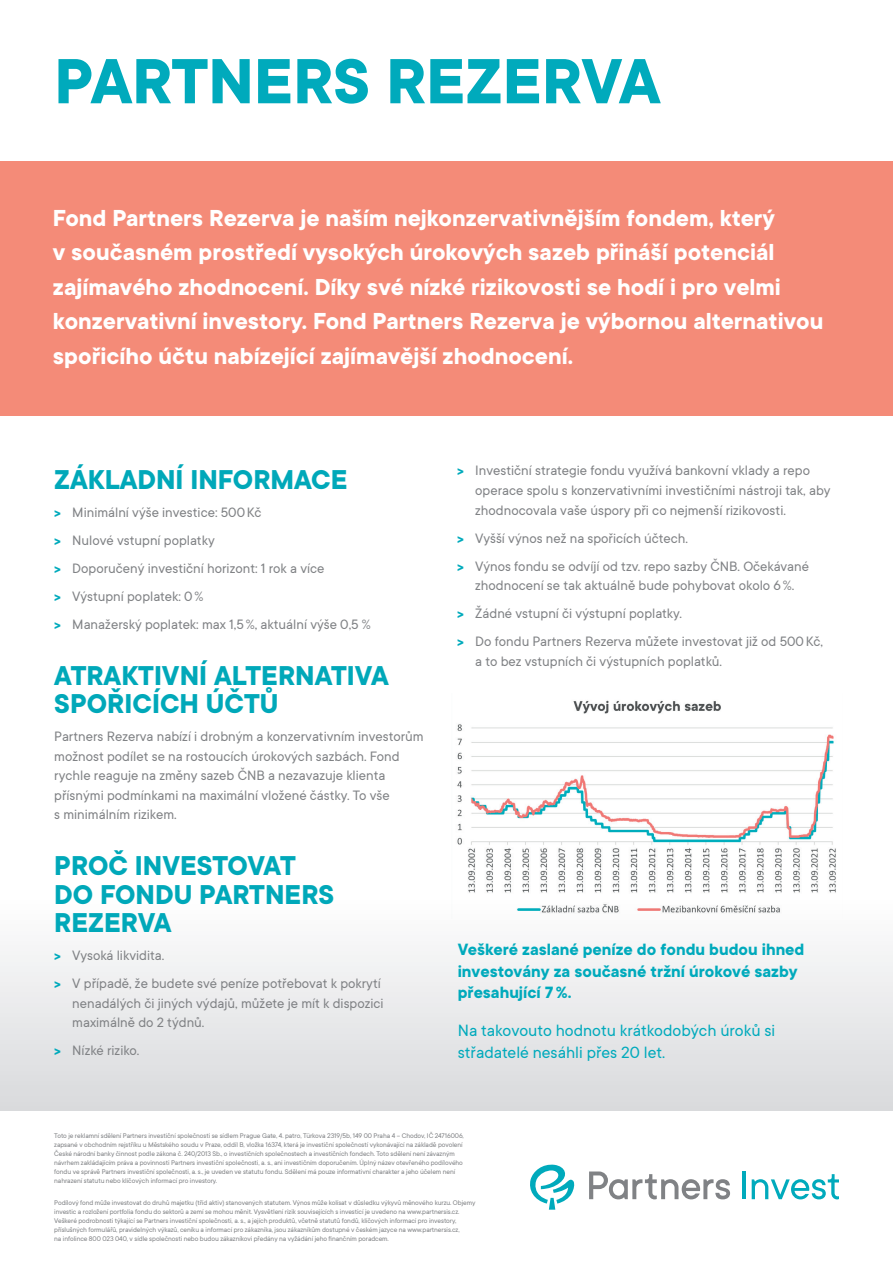
<style>
.page{position:relative;width:893px;height:1263px;background:#fff}
.page>*{position:absolute;margin:0;border:0;box-sizing:border-box;transform-origin:0 0}
.t1{font:700 70.2px "TT Commons";color:#00aabc}
.t2{font:700 30px/28.5px "TT Commons";color:#00a8b9}
.t3{font:700 25.5px/34.5px "TT Commons";color:#fff}
.t4{font:700 18px/21.6px "TT Commons";color:#00aabc}
.t5{font:18px/21.6px "TT Commons";color:#00aabc}
.t6{font:15px/28px "TT Commons";color:#808285}
.t7{font:7.5px/9px "TT Commons";letter-spacing:-.01em;color:#808285}
.s1{font-weight:700;color:#00aabc}
</style>
<div class="page">
<div style="left:0;top:765px;width:893px;height:346px;background:linear-gradient(to bottom,#fff,#dedfe1)"></div>
<svg style="left:589px;top:1171px;width:141px;height:28px"></svg>
<svg style="left:530px;top:1164px;width:45px;height:46px"></svg>
<hr style="left:742px;top:1171px;width:4px;height:28px;background:#00aabc">
<svg style="left:752px;top:1174px;width:87px;height:25px"></svg>
<div style="left:0;top:162px;width:893px;height:254px;background:#f48b78"></div>
<img style="left:452px;top:700px;width:391px;height:218px">
<h1 class="t1" style="left:54px;top:35px;width:608px">PARTNERS REZERVA</h1>
<p class="t3" style="left:53px;top:200px;width:772px">Fond Partners Rezerva je naším nejkonzervativnějším fondem, který<br>v současném prostředí vysokých úrokových sazeb přináší potenciál zajímavého zhodnocení. Díky své nízké rizikovosti se hodí i pro velmi konzervativní investory. Fond Partners Rezerva je výbornou alternativou spořicího účtu nabízející zajímavější zhodnocení.</p>
<h2 class="t2" style="left:54px;top:464px;width:295px">ZÁKLADNÍ INFORMACE</h2>
<h3 class="t6" style="left:54px;top:498px;width:318px"><span class="s1">&gt;</span> Minimální výše investice: 500Kč<br><span class="s1">&gt;</span> Nulové vstupní poplatky<br><span class="s1">&gt;</span> Doporučený investiční horizont: 1 rok a více<br><span class="s1">&gt;</span> Výstupní poplatek: 0%<br><span class="s1">&gt;</span> Manažerský poplatek: max 1,5%, aktuální výše 0,5 %</h3>
<h2 class="t2" style="left:54px;top:660px;width:336px">ATRAKTIVNÍ ALTERNATIVA<br>SPOŘICÍCH ÚČTŮ</h2>
<p class="t6" style="left:54px;top:726px;width:371px;line-height:19.5px">Partners Rezerva nabízí i drobným a konzervativním investorům možnost podílet se na rostoucích úrokových sazbách. Fond rychle reaguje na změny sazeb ČNB a nezavazuje klienta přísnými podmínkami na maximální vložené částky. To vše<br>s minimálním rizikem.</p>
<h2 class="t2" style="left:54px;top:851px;width:281px">PROČ INVESTOVAT<br>DO FONDU PARTNERS<br>REZERVA</h2>
<h3 class="t6" style="left:54px;top:941px;width:328px"><span class="s1">&gt;</span> Vysoká likvidita.<br><span class="s1">&gt;</span> V případě, že budete své peníze potřebovat k pokrytí</h3>
<h3 class="t6" style="left:72px;top:993px;width:313px;line-height:19.5px">nenadálých či jiných výdajů, můžete je mít k dispozici maximálně do 2 týdnů.</h3>
<h3 class="t6" style="left:54px;top:1036px;width:87px"><span class="s1">&gt;</span> Nízké riziko.</h3>
<h3 class="t6" style="left:475px;top:461px;width:357px;line-height:19.5px;text-indent:-18px"><span class="s1">&gt;</span> Investiční strategie fondu využívá bankovní vklady a repo operace spolu s konzervativními investičními nástroji tak, aby zhodnocovala vaše úspory při co nejmenší rizikovosti.</h3>
<h3 class="t6" style="left:457px;top:523px;width:353px"><span class="s1">&gt;</span> Vyšší výnos než na spořicích účtech.<br><span class="s1">&gt;</span> Výnos fondu se odvíjí od tzv. repo sazby ČNB. Očekávané</h3>
<h3 class="t6" style="left:457px;top:571px;width:367px;text-indent:18px">zhodnocení se tak aktuálně bude pohybovat okolo 6%.<br><span class="s1">&gt;</span> Žádné vstupní či výstupní poplatky.<br><span class="s1">&gt;</span> Do fondu Partners Rezerva můžete investovat již od 500Kč,</h3>
<h3 class="t6" style="left:475px;top:646px;width:248px">a to bez vstupních či výstupních poplatků.</h3>
<h3 class="t4" style="left:458px;top:938px;width:348px">Veškeré zaslané peníze do fondu budou ihned investovány za současné tržní úrokové sazby přesahující 7%.</h3>
<h3 class="t5" style="left:458px;top:1019px;width:319px">Na takovouto hodnotu krátkodobých úroků si střadatelé nesáhli přes 20 let.</h3>
<p class="t7" style="left:54px;top:1131px;width:411px">Toto je reklamní sdělení Partners investiční společnosti se sídlem Prague Gate, 4. patro, Türkova 2319/5b, 149 00 Praha 4 – Chodov, IČ 24716006, zapsané v obchodním rejstříku u Městského soudu v Praze, oddíl B, vložka 16374, která je investiční společností vykonávající na základě povolení České národní banky činnost podle zákona č. 240/2013 Sb., o investičních společnostech a investičních fondech. Toto sdělení není závazným návrhem zakládajícím práva a povinnosti Partners investiční společnosti, a. s., ani investičním doporučením. Úplný název otevřeného podílového fondu ve správě Partners investiční společnosti, a. s., je uveden ve statutu fondu. Sdělení má pouze informativní charakter a jeho účelem není nahrazení statutu nebo klíčových informací pro investory.</p>
<p class="t7" style="left:54px;top:1198px;width:423px">Podílový fond může investovat do druhů majetku (tříd aktiv) stanovených statutem. Výnos může kolísat v důsledku výkyvů měnového kurzu. Objemy investic a rozložení portfolia fondu do sektorů a zemí se mohou měnit. Vysvětlení rizik souvisejících s investicí je uvedeno na www.partnersis.cz.<br>Veškeré podrobnosti týkající se Partners investiční společnosti, a. s., a jejích produktů, včetně statutů fondů, klíčových informací pro investory, příslušných formulářů, pravidelných výkazů, ceníku a informací pro zákazníka, jsou zákazníkům dostupné v českém jazyce na www.partnersis.cz,<br>na infolince 800 023 040, v sídle společnosti nebo budou zákazníkovi předány na vyžádání jeho finančním poradcem.</p>
</div>
